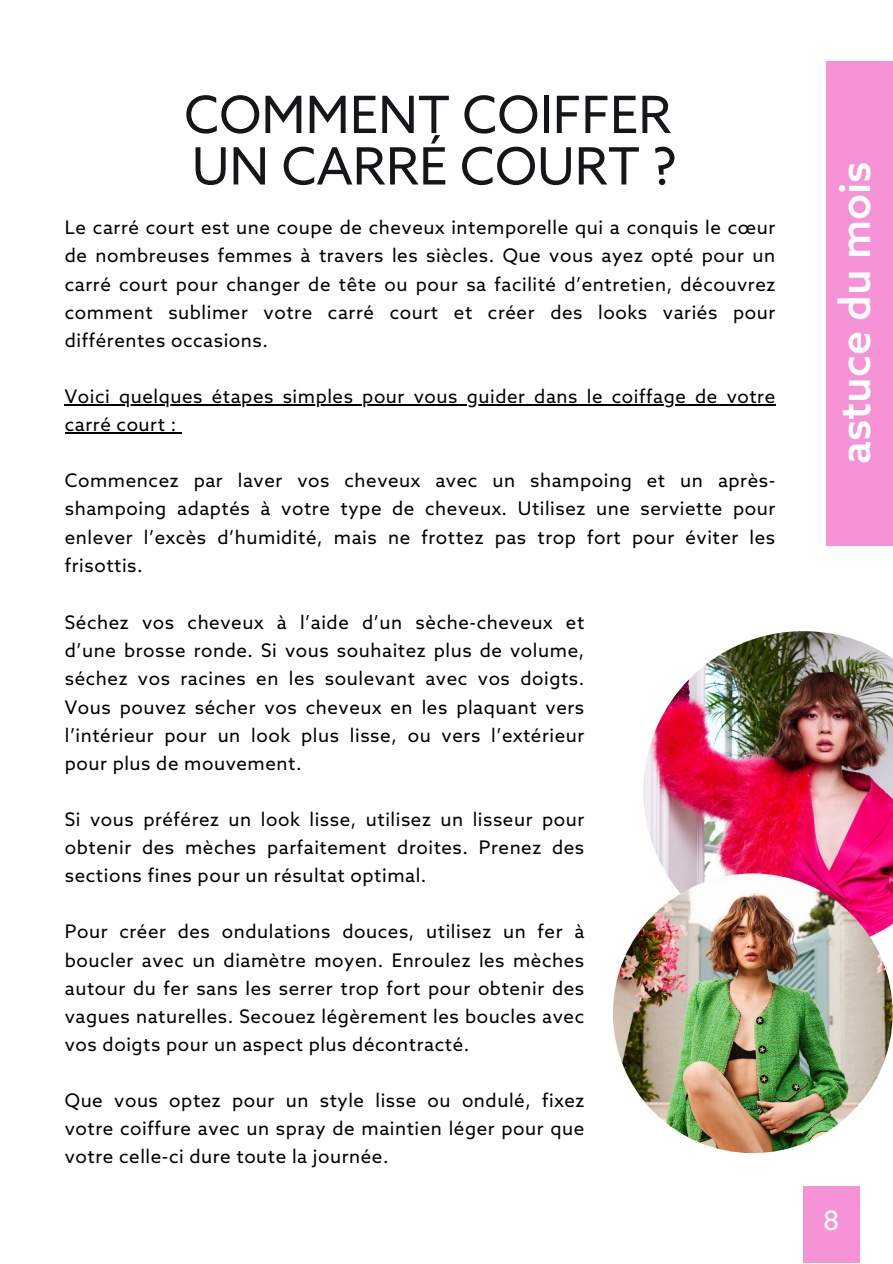
<style>
.page{position:relative;width:893px;height:1264px;background:#fff}
.page>*{position:absolute;margin:0;border:0;box-sizing:border-box;transform-origin:0 0}
.t1{font:51.45px "Azo Sans";color:#14161a}
.t2{font:500 42.75px "Azo Sans";color:#fff}
.t3{font:26.85px "Azo Sans";color:#fff}
.t4{font:18.75px/28px "Azo Sans";letter-spacing:.03em;color:#000;text-align:justify}
</style>
<div class="page">
<div style="left:825px;top:61px;width:67px;height:484px;background:#f593d6"></div>
<div style="left:803px;top:1185px;width:56px;height:77px;background:#f593d6"></div>
<img style="left:643px;top:631px;width:249px;height:320px">
<img style="left:613px;top:873px;width:279px;height:280px;border-radius:50%">
<hr style="left:65px;top:404px;width:710px;height:1px;background:#000">
<hr style="left:65px;top:432px;width:112px;height:1px;background:#000">
<p class="t1" style="left:184px;top:88px;width:489px">COMMENT COIFFER</p>
<p class="t1" style="left:192px;top:140px;width:486px">UN CARRÉ COURT ?</p>
<p class="t4" style="left:65px;top:215px;width:712px">Le carré court est une coupe de cheveux intemporelle qui a conquis le cœur de nombreuses femmes à travers les siècles. Que vous ayez opté pour un carré court pour changer de tête ou pour sa facilité d’entretien, découvrez comment sublimer votre carré court et créer des looks variés pour différentes occasions.</p>
<p class="t4" style="left:65px;top:384px;width:712px">Voici quelques étapes simples pour vous guider dans le coiffage de votre carré court :</p>
<p class="t4" style="left:65px;top:468px;width:712px">Commencez par laver vos cheveux avec un shampoing et un après&shy;shampoing adaptés à votre type de cheveux. Utilisez une serviette pour enlever l’excès d’humidité, mais ne frottez pas trop fort pour éviter les frisottis.</p>
<p class="t4" style="left:65px;top:610px;width:521px">Séchez vos cheveux à l’aide d’un sèche-cheveux et d’une brosse ronde. Si vous souhaitez plus de volume, séchez vos racines en les soulevant avec vos doigts.<br>Vous pouvez sécher vos cheveux en les plaquant vers l’intérieur pour un look plus lisse, ou vers l’extérieur pour plus de mouvement.</p>
<p class="t4" style="left:65px;top:806px;width:521px">Si vous préférez un look lisse, utilisez un lisseur pour obtenir des mèches parfaitement droites. Prenez des sections fines pour un résultat optimal.</p>
<p class="t4" style="left:65px;top:919px;width:521px">Pour créer des ondulations douces, utilisez un fer à boucler avec un diamètre moyen. Enroulez les mèches autour du fer sans les serrer trop fort pour obtenir des vagues naturelles. Secouez légèrement les boucles avec vos doigts pour un aspect plus décontracté.</p>
<p class="t4" style="left:65px;top:1087px;width:521px">Que vous optez pour un style lisse ou ondulé, fixez votre coiffure avec un spray de maintien léger pour que votre celle-ci dure toute la journée.</p>
<p class="t2" style="left:832px;top:464px;width:304px;rotate:-90deg">astuce du mois</p>
<p class="t3" style="left:823px;top:1206px;width:18px">8</p>
</div>
